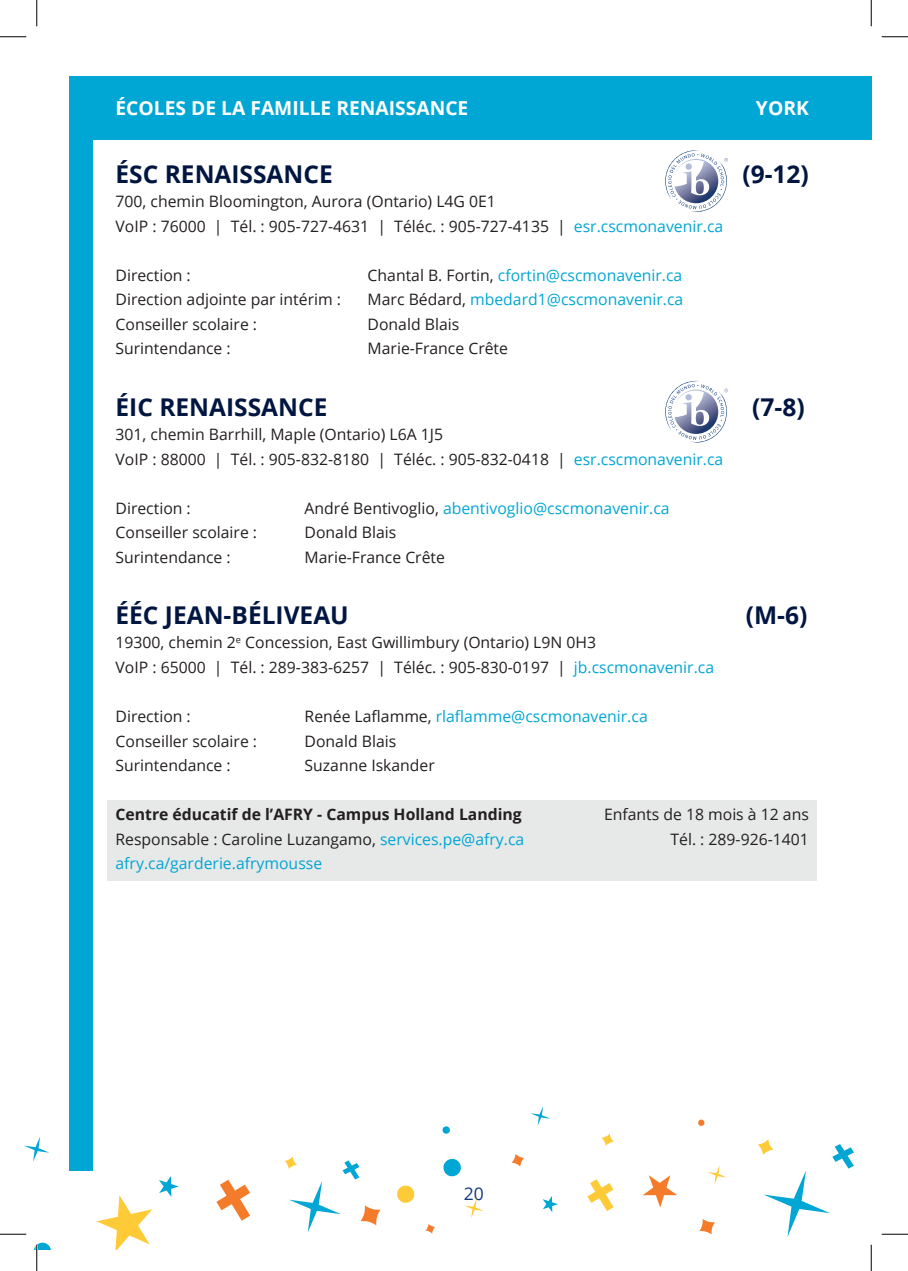
<style>
.page{position:relative;width:908px;height:1271px;background:#fff}
.page>*{position:absolute;margin:0;border:0;box-sizing:border-box;transform-origin:0 0}
.desc_ecole{font:700 24.5px "Open Sans";color:#001641}
.nom_ecole{font:700 24.5px "Open Sans";color:#001641}
.region{font:700 19.25px "Open Sans";color:#fff}
.t1{font:17.5px "Open Sans";color:#133980}
.desc_ecole-2{font:15.75px/24.5px "Open Sans";color:#231f20}
.desc_ecole-3{font:15.75px "Open Sans";color:#00a6d4}
.sdg{font:15.75px "Open Sans";color:#231f20}
.sdg-2{font:700 15.75px "Open Sans";color:#231f20}
.sdg-3{font:15.75px "Open Sans";color:#00a6d4}
.s1{color:#00a6d4}
.s2{color:#231f20}
</style>
<div class="page">
<div style="left:69px;top:76px;width:803px;height:63px;background:#00a6d4"></div>
<div style="left:108px;top:800px;width:708px;height:31px;background:#e7e8e8"></div>
<div style="left:108px;top:824px;width:708px;height:32px;background:#e7e8e8"></div>
<div style="left:108px;top:849px;width:708px;height:31px;background:#e7e8e8"></div>
<div style="left:69px;top:100px;width:24px;height:1071px;background:#00a6d4"></div>
<svg style="left:97px;top:1195px;width:55px;height:55px"></svg>
<svg style="left:360px;top:1205px;width:20px;height:20px"></svg>
<svg style="left:216px;top:1179px;width:34px;height:41px"></svg>
<svg style="left:159px;top:1176px;width:20px;height:21px"></svg>
<svg style="left:443px;top:1158px;width:18px;height:19px"></svg>
<svg style="left:24px;top:1136px;width:25px;height:25px"></svg>
<svg style="left:464px;top:1198px;width:20px;height:20px"></svg>
<svg style="left:707px;top:1165px;width:19px;height:19px"></svg>
<svg style="left:425px;top:1223px;width:10px;height:10px"></svg>
<svg style="left:511px;top:1154px;width:13px;height:12px"></svg>
<svg style="left:642px;top:1175px;width:35px;height:32px"></svg>
<svg style="left:699px;top:1218px;width:16px;height:16px"></svg>
<svg style="left:285px;top:1156px;width:12px;height:12px"></svg>
<svg style="left:397px;top:1185px;width:18px;height:18px"></svg>
<svg style="left:289px;top:1160px;width:70px;height:72px"></svg>
<svg style="left:587px;top:1179px;width:26px;height:32px"></svg>
<svg style="left:542px;top:1196px;width:16px;height:16px"></svg>
<svg style="left:442px;top:1126px;width:8px;height:8px"></svg>
<svg style="left:601px;top:1133px;width:13px;height:12px"></svg>
<svg style="left:698px;top:1119px;width:7px;height:7px"></svg>
<svg style="left:531px;top:1106px;width:19px;height:19px"></svg>
<svg style="left:757px;top:1139px;width:16px;height:15px"></svg>
<svg style="left:763px;top:1144px;width:91px;height:92px"></svg>
<svg style="left:665px;top:150px;width:63px;height:62px"></svg>
<svg style="left:665px;top:381px;width:63px;height:61px"></svg>
<svg style="left:0;top:36px;width:26px;height:1px"></svg>
<svg style="left:881px;top:36px;width:27px;height:1px"></svg>
<svg style="left:0;top:1233px;width:26px;height:1px"></svg>
<svg style="left:881px;top:1233px;width:27px;height:1px"></svg>
<svg style="left:36px;top:0;width:1px;height:26px"></svg>
<svg style="left:34px;top:1242px;width:17px;height:28px"></svg>
<svg style="left:871px;top:0;width:1px;height:26px"></svg>
<svg style="left:871px;top:1244px;width:1px;height:26px"></svg>
<p class="region" style="left:116px;top:94px;width:354px">ÉCOLES DE LA FAMILLE RENAISSANCE</p>
<p class="region" style="left:756px;top:94px;width:54px">YORK</p>
<p class="nom_ecole" style="left:116px;top:157px;width:219px">ÉSC RENAISSANCE</p>
<p class="nom_ecole" style="left:742px;top:157px;width:68px">(9-12)</p>
<p class="desc_ecole-2" style="left:116px;top:189px;width:382px">700, chemin Bloomington, Aurora (Ontario) L4G 0E1</p>
<p class="desc_ecole-2" style="left:116px;top:213px;width:609px">VoIP : 76000 | Tél. : 905-727-4631 | Téléc. : 905-727-4135 | <span class="s1">esr.cscmonavenir.ca</span></p>
<p class="desc_ecole-2" style="left:116px;top:262px;width:77px">Direction :</p>
<p class="desc_ecole-3" style="left:368px;top:264px;width:316px"><span class="s2">Chantal B. Fortin,</span> cfortin@cscmonavenir.ca</p>
<p class="desc_ecole-2" style="left:116px;top:287px;width:227px">Direction adjointe par intérim :</p>
<p class="desc_ecole-3" style="left:368px;top:289px;width:317px"><span class="s2">Marc Bédard,</span> mbedard1@cscmonavenir.ca</p>
<p class="desc_ecole-2" style="left:116px;top:311px;width:143px">Conseiller scolaire :</p>
<p class="desc_ecole-2" style="left:368px;top:311px;width:93px">Donald Blais</p>
<p class="desc_ecole-2" style="left:116px;top:336px;width:117px">Surintendance :</p>
<p class="desc_ecole-2" style="left:368px;top:336px;width:142px">Marie-France Crête</p>
<p class="desc_ecole" style="left:116px;top:389px;width:213px">ÉIC RENAISSANCE</p>
<p class="desc_ecole" style="left:752px;top:389px;width:54px">(7-8)</p>
<p class="desc_ecole-2" style="left:116px;top:422px;width:609px">301, chemin Barrhill, Maple (Ontario) L6A 1J5<br>VoIP : 88000 | Tél. : 905-832-8180 | Téléc. : 905-832-0418 | <span class="s1">esr.cscmonavenir.ca</span></p>
<p class="desc_ecole-2" style="left:116px;top:495px;width:77px">Direction :</p>
<p class="desc_ecole-3" style="left:304px;top:497px;width:366px"><span class="s2">André Bentivoglio,</span> abentivoglio@cscmonavenir.ca</p>
<p class="desc_ecole-2" style="left:116px;top:520px;width:143px">Conseiller scolaire :</p>
<p class="desc_ecole-2" style="left:304px;top:520px;width:93px">Donald Blais</p>
<p class="desc_ecole-2" style="left:116px;top:544px;width:117px">Surintendance :</p>
<p class="desc_ecole-2" style="left:304px;top:544px;width:142px">Marie-France Crête</p>
<p class="desc_ecole" style="left:116px;top:598px;width:235px">ÉÉC JEAN-BÉLIVEAU</p>
<p class="desc_ecole" style="left:745px;top:598px;width:63px">(M-6)</p>
<p class="desc_ecole-2" style="left:116px;top:630px;width:482px">19300, chemin 2<sup>e</sup> Concession, East Gwillimbury (Ontario) L9N 0H3</p>
<p class="desc_ecole-2" style="left:116px;top:654px;width:600px">VoIP : 65000 | Tél. : 289-383-6257 | Téléc. : 905-830-0197 | <span class="s1">jb.cscmonavenir.ca</span></p>
<p class="desc_ecole-2" style="left:116px;top:703px;width:77px">Direction :</p>
<p class="desc_ecole-3" style="left:304px;top:705px;width:344px"><span class="s2">Renée Laflamme,</span> rlaflamme@cscmonavenir.ca</p>
<p class="desc_ecole-2" style="left:116px;top:728px;width:143px">Conseiller scolaire :</p>
<p class="desc_ecole-2" style="left:304px;top:728px;width:93px">Donald Blais</p>
<p class="desc_ecole-2" style="left:116px;top:752px;width:117px">Surintendance :</p>
<p class="desc_ecole-2" style="left:304px;top:752px;width:132px">Suzanne Iskander</p>
<p class="sdg-2" style="left:116px;top:803px;width:408px">Centre éducatif de l’AFRY - Campus Holland Landing</p>
<p class="sdg" style="left:604px;top:803px;width:206px">Enfants de 18 mois à 12 ans</p>
<p class="sdg" style="left:116px;top:828px;width:410px">Responsable : Caroline Luzangamo, <span class="s1">services.pe@afry.ca</span></p>
<p class="sdg" style="left:670px;top:828px;width:140px">Tél. : 289-926-1401</p>
<p class="sdg-3" style="left:116px;top:852px;width:208px">afry.ca/garderie.afrymousse</p>
<p class="t1" style="left:463px;top:1182px;width:22px">20</p>
</div>
